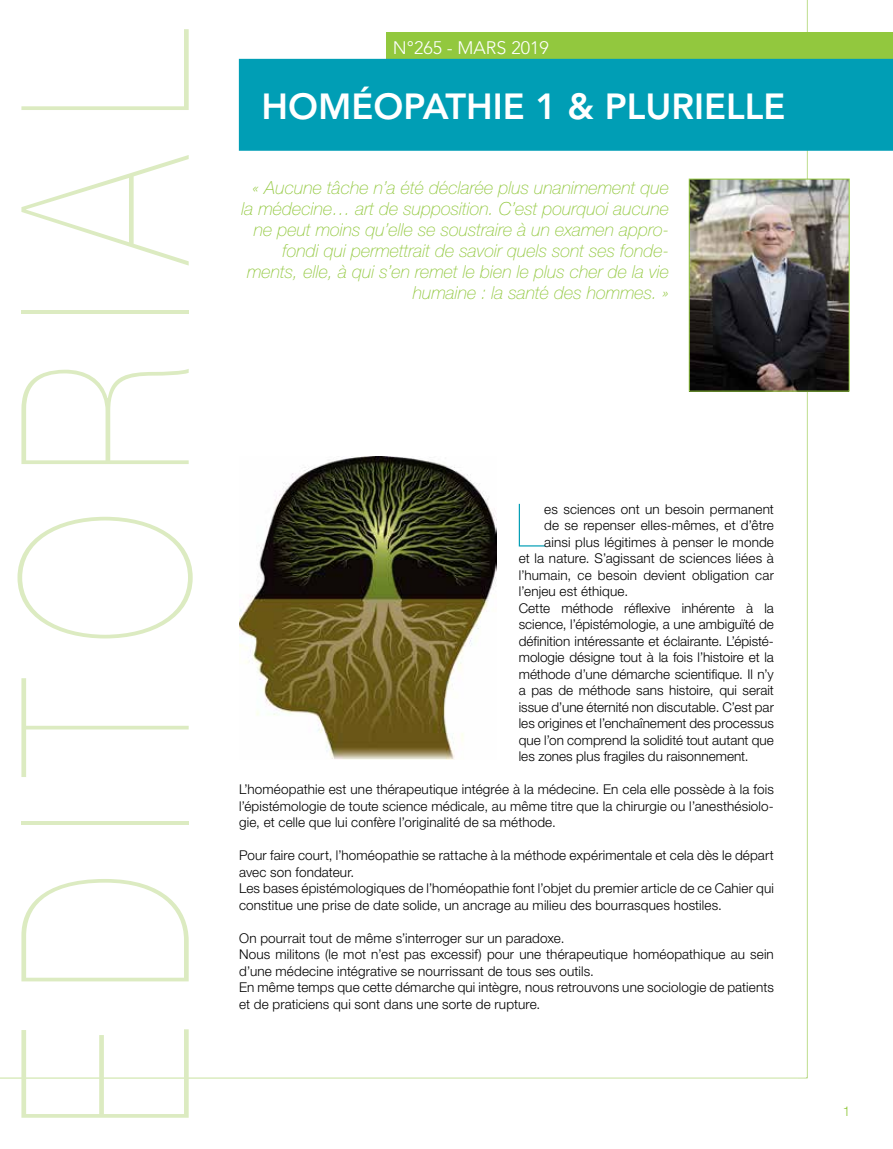
<style>
.page{position:relative;width:893px;height:1149px;background:#fff}
.page>*{position:absolute;margin:0;border:0;box-sizing:border-box;transform-origin:0 0}
.t1{font:200 234.15px "Helvetica Neue LT Std";letter-spacing:.2em;color:#dcebc1;scale:.79 1}
.t2{font:200 59.7px "Helvetica Neue LT Std";color:#009eb5}
.t3{font:800 36px "Avenir";color:#fff}
.t4{font:italic 100 18px/21px "Helvetica Neue LT Std";color:#92c83e;text-align:right}
.t5{font:300 18px "Avenir";color:#fff}
.t6{font:300 13.5px/16.5px "Helvetica Neue LT Std";letter-spacing:.01em;color:#000}
.t7{font:300 13.5px "Helvetica Neue LT Std";color:#92c83e}
</style>
<div class="page">
<div style="left:387px;top:32px;width:506px;height:29px;background:#92c83e"></div>
<div style="left:239px;top:59px;width:654px;height:92px;background:#009eb5"></div>
<img style="left:691px;top:181px;width:156px;height:208px">
<div style="left:689px;top:179px;width:160px;height:212px;border:1px solid #92c83e"></div>
<img style="left:239px;top:456px;width:257px;height:303px">
<h1 class="t1" style="left:-29px;top:1127px;width:1391px;rotate:-90deg">editorial</h1>
<h3 class="t5" style="left:393px;top:37px;width:157px">N°265 - MARS 2019</h3>
<h3 class="t3" style="left:262px;top:85px;width:526px">HOMÉOPATH IE 1 &amp; PLURIELLE</h3>
<p class="t4" style="left:241px;top:177px;width:429px">« Aucune tâche n’a été déclarée plus unanimement que la médecine… art de supposition. C’est pourquoi aucune ne peut moins qu’elle se soustraire à un examen appro&shy;fondi qui permettrait de savoir quels sont ses fonde&shy;ments, elle, à qui s’en remet le bien le plus cher de la vie humaine : la santé des hommes. »</p>
<h2 class="t2" style="left:516px;top:490px;width:28px">L</h2>
<p class="t6" style="left:544px;top:500px;width:231px">es sciences ont un besoin permanent</p>
<p class="t6" style="left:544px;top:516px;width:231px">de se repenser elles-mêmes, et d’être</p>
<p class="t6" style="left:544px;top:533px;width:231px">ainsi plus légitimes à penser le monde</p>
<p class="t6" style="left:519px;top:549px;width:257px">et la nature. S’agissant de sciences liées à</p>
<p class="t6" style="left:519px;top:566px;width:257px">l’humain, ce besoin devient obligation car</p>
<p class="t6" style="left:519px;top:582px;width:111px">l’enjeu est éthique.</p>
<p class="t6" style="left:519px;top:599px;width:257px">Cette méthode réflexive inhérente à la</p>
<p class="t6" style="left:519px;top:615px;width:257px">science, l’épistémologie, a une ambiguïté de</p>
<p class="t6" style="left:519px;top:632px;width:257px">définition intéressante et éclairante. L’épisté-</p>
<p class="t6" style="left:519px;top:648px;width:257px">mologie désigne tout à la fois l’histoire et la</p>
<p class="t6" style="left:519px;top:665px;width:257px">méthode d’une démarche scientifique. Il n’y</p>
<p class="t6" style="left:519px;top:681px;width:257px">a pas de méthode sans histoire, qui serait</p>
<p class="t6" style="left:519px;top:698px;width:257px">issue d’une éternité non discutable. C’est par</p>
<p class="t6" style="left:519px;top:714px;width:257px">les origines et l’enchaînement des processus</p>
<p class="t6" style="left:519px;top:731px;width:257px">que l’on comprend la solidité tout autant que</p>
<p class="t6" style="left:519px;top:747px;width:231px">les zones plus fragiles du raisonnement.</p>
<p class="t6" style="left:239px;top:780px;width:536px;text-align:justify">L’homéopathie est une thérapeutique intégrée à la médecine. En cela elle possède à la fois l’épistémologie de toute science médicale, au même titre que la chirurgie ou l’anesthésiolo&shy;gie, et celle que lui confère l’originalité de sa méthode.</p>
<p class="t6" style="left:239px;top:846px;width:536px">Pour faire court, l’homéopathie se rattache à la méthode expérimentale et cela dès le départ avec son fondateur.<br>Les bases épistémologiques de l’homéopathie font l’objet du premier article de ce Cahier qui constitue une prise de date solide, un ancrage au milieu des bourrasques hostiles.</p>
<p class="t6" style="left:239px;top:929px;width:536px">On pourrait tout de même s’interroger sur un paradoxe.<br>Nous militons (le mot n’est pas excessif) pour une thérapeutique homéopathique au sein d’une médecine intégrative se nourrissant de tous ses outils.<br>En même temps que cette démarche qui intègre, nous retrouvons une sociologie de patients et de praticiens qui sont dans une sorte de rupture.</p>
<p class="t7" style="left:843px;top:1102px;width:9px">1</p>
</div>
